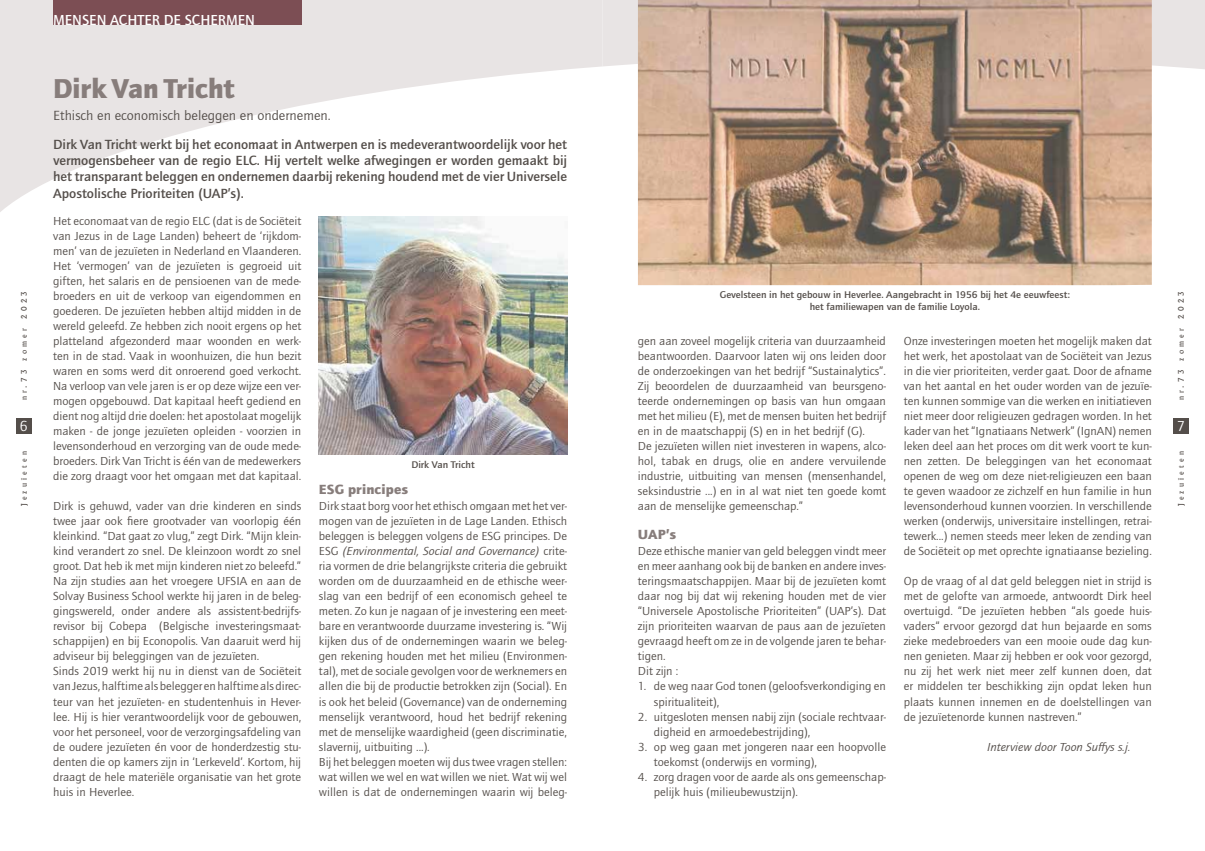
<style>
.page{position:relative;width:1205px;height:851px;background:#fff}
.page>*{position:absolute;margin:0;border:0;box-sizing:border-box;transform-origin:0 0}
.t1{font:900 28.25px "Quay Sans ITC Pro";color:#877d7b}
.t2{font:500 15px "Quay Sans ITC Pro";color:#fff}
.t3{font:15px "Quay Sans ITC Pro";color:#fff}
.t4{font:500 13.75px/16.2px "Quay Sans ITC Pro";color:#544e4a;text-align:justify;scale:1.05 1}
.t5{font:13.75px "Quay Sans ITC Pro";color:#544e4a;scale:1.07 1}
.t6{font:900 13.75px "Quay Sans ITC Pro";letter-spacing:.01em;color:#877d7b;scale:1.07 1}
.t7{font:12px/15px "Quay Sans ITC Pro";color:#544e4a;scale:1.07 1}
.t8{font:italic 12px "Quay Sans ITC Pro";color:#544e4a;scale:1.07 1}
.t9{font:500 10px/12px "Quay Sans ITC Pro";color:#544e4a;text-align:center;scale:1.07 1}
.t10{font:7.5px "Flareserif 821 BT";letter-spacing:.43em;color:#544e4a}
.s1{font-style:italic}
</style>
<div class="page">
<div style="left:602px;top:0;width:603px;height:69px;background:#e8e4e4"></div>
<svg style="left:0;top:0;width:602px;height:223px"></svg>
<div style="left:16px;top:418px;width:16px;height:16px;background:#544e4a"></div>
<div style="left:1173px;top:418px;width:16px;height:16px;background:#544e4a"></div>
<div style="left:53px;top:0;width:248px;height:25px;background:#7c4e54"></div>
<img style="left:319px;top:216px;width:248px;height:238px">
<img style="left:638px;top:0;width:514px;height:285px">
<p class="t2" style="left:53px;top:11px;width:203px">MENSEN ACHTER DE SCHERMEN</p>
<h1 class="t1" style="left:53px;top:70px;width:183px">Dirk Van Tricht</h1>
<p class="t5" style="left:53px;top:107px;width:261px">Ethisch en economisch beleggen en ondernemen.</p>
<p class="t4" style="left:53px;top:136px;width:491px">Dirk Van Tricht werkt bij het economaat in Antwerpen en is medeverantwoordelijk voor het vermogensbeheer van de regio ELC. Hij vertelt welke afwegingen er worden gemaakt bij het transparant beleggen en ondernemen daarbij rekening houdend met de vier Universele Apostolische Prioriteiten (UAP’s).</p>
<p class="t7" style="left:53px;top:213px;width:233px;text-align:justify">Het economaat van de regio ELC (dat is de Sociëteit van Jezus in de Lage Landen) beheert de ‘rijkdom&shy;men’ van de jezuïeten in Nederland en Vlaanderen.<br>Het ‘vermogen’ van de jezuïeten is gegroeid uit giften, het salaris en de pensioenen van de mede&shy;broeders en uit de verkoop van eigendommen en goederen. De jezuïeten hebben altijd midden in de wereld geleefd. Ze hebben zich nooit ergens op het platteland afgezonderd maar woonden en werk&shy;ten in de stad. Vaak in woonhuizen, die hun bezit waren en soms werd dit onroerend goed verkocht.<br>Na verloop van vele jaren is er op deze wijze een ver&shy;mogen opgebouwd. Dat kapitaal heeft gediend en dient nog altijd drie doelen: het apostolaat mogelijk maken - de jonge jezuïeten opleiden - voorzien in levensonderhoud en verzorging van de oude mede&shy;broeders. Dirk Van Tricht is één van de medewerkers die zorg draagt voor het omgaan met dat kapitaal.</p>
<p class="t7" style="left:53px;top:498px;width:233px">Dirk is gehuwd, vader van drie kinderen en sinds twee jaar ook fiere grootvader van voorlopig één kleinkind. “Dat gaat zo vlug,” zegt Dirk. “Mijn klein&shy;kind verandert zo snel. De kleinzoon wordt zo snel groot. Dat heb ik met mijn kinderen niet zo beleefd.” Na zijn studies aan het vroegere UFSIA en aan de Solvay Business School werkte hij jaren in de beleg&shy;gingswereld, onder andere als assistent-bedrijfs&shy;revisor bij Cobepa (Belgische investeringsmaat&shy;schappijen) en bij Econopolis. Van daaruit werd hij adviseur bij beleggingen van de jezuïeten.<br>Sinds 2019 werkt hij nu in dienst van de Sociëteit van Jezus, halftime als belegger en halftime als direc&shy;teur van het jezuïeten- en studentenhuis in Hever&shy;lee. Hij is hier verantwoordelijk voor de gebouwen, voor het personeel, voor de verzorgingsafdeling van de oudere jezuïeten én voor de honderdzestig stu&shy;denten die op kamers zijn in ‘Lerkeveld’. Kortom, hij draagt de hele materiële organisatie van het grote huis in Heverlee.</p>
<p class="t9" style="left:720px;top:288px;width:329px">Gevelsteen in het gebouw in Heverlee. Aangebracht in 1956 bij het 4e eeuwfeest: het familiewapen van de familie Loyola.</p>
<p class="t10" style="left:19px;top:400px;width:111px;rotate:-90deg">nr.73 zomer 2023</p>
<p class="t10" style="left:1176px;top:400px;width:111px;rotate:-90deg">nr.73 zomer 2023</p>
<p class="t7" style="left:638px;top:333px;width:233px">gen aan zoveel mogelijk criteria van duurzaamheid beantwoorden. Daarvoor laten wij ons leiden door de onderzoekingen van het bedrijf “Sustainalytics”.<br>Zij beoordelen de duurzaamheid van beursgeno&shy;teerde ondernemingen op basis van hun omgaan met het milieu (E), met de mensen buiten het bedrijf en in de maatschappij (S) en in het bedrijf (G).<br>De jezuïeten willen niet investeren in wapens, alco&shy;hol, tabak en drugs, olie en andere vervuilende industrie, uitbuiting van mensen (mensenhandel, seksindustrie ...) en in al wat niet ten goede komt aan de menselijke gemeenschap.”</p>
<p class="t6" style="left:638px;top:525px;width:37px">UAP’s</p>
<p class="t7" style="left:638px;top:543px;width:233px">Deze ethische manier van geld beleggen vindt meer en meer aanhang ook bij de banken en andere inves&shy;teringsmaatschappijen. Maar bij de jezuïeten komt daar nog bij dat wij rekening houden met de vier “Universele Apostolische Prioriteiten” (UAP’s). Dat zijn prioriteiten waarvan de paus aan de jezuïeten gevraagd heeft om ze in de volgende jaren te behar&shy;tigen.<br>Dit zijn :</p>
<p class="t7" style="left:654px;top:678px;width:218px;text-indent:-16px">1. de weg naar God tonen (geloofsverkondiging en spiritualiteit),</p>
<p class="t7" style="left:654px;top:708px;width:218px;text-indent:-16px">2. uitgesloten mensen nabij zijn (sociale rechtvaar&shy;digheid en armoedebestrijding),</p>
<p class="t7" style="left:654px;top:738px;width:218px;text-indent:-16px">3. op weg gaan met jongeren naar een hoopvolle toekomst (onderwijs en vorming),</p>
<p class="t7" style="left:654px;top:768px;width:218px;text-indent:-16px">4. zorg dragen voor de aarde als ons gemeenschap&shy;pelijk huis (milieubewustzijn).</p>
<p class="t7" style="left:904px;top:333px;width:233px;text-align:justify">Onze investeringen moeten het mogelijk maken dat het werk, het apostolaat van de Sociëteit van Jezus in die vier prioriteiten, verder gaat. Door de afname van het aantal en het ouder worden van de jezuïe&shy;ten kunnen sommige van die werken en initiatieven niet meer door religieuzen gedragen worden. In het kader van het “Ignatiaans Netwerk” (IgnAN) nemen leken deel aan het proces om dit werk voort te kun&shy;nen zetten. De beleggingen van het economaat openen de weg om deze niet-religieuzen een baan te geven waadoor ze zichzelf en hun familie in hun levensonderhoud kunnen voorzien. In verschillende werken (onderwijs, universitaire instellingen, retrai&shy;tewerk...) nemen steeds meer leken de zending van de Sociëteit op met oprechte ignatiaanse bezieling.</p>
<p class="t7" style="left:904px;top:573px;width:233px;text-align:justify">Op de vraag of al dat geld beleggen niet in strijd is met de gelofte van armoede, antwoordt Dirk heel overtuigd. “De jezuïeten hebben “als goede huis&shy;vaders“ ervoor gezorgd dat hun bejaarde en soms zieke medebroeders van een mooie oude dag kun&shy;nen genieten. Maar zij hebben er ook voor gezorgd, nu zij het werk niet meer zelf kunnen doen, dat er middelen ter beschikking zijn opdat leken hun plaats kunnen innemen en de doelstellingen van de jezuïetenorde kunnen nastreven.”</p>
<p class="t8" style="left:987px;top:739px;width:135px">Interview door Toon Suffys s.j.</p>
<p class="t3" style="left:20px;top:417px;width:9px">6</p>
<p class="t3" style="left:1177px;top:417px;width:9px">7</p>
<p class="t10" style="left:19px;top:506px;width:57px;rotate:-90deg">Jezuïeten</p>
<p class="t10" style="left:1176px;top:506px;width:57px;rotate:-90deg">Jezuïeten</p>
<p class="t9" style="left:411px;top:458px;width:61px">Dirk Van Tricht</p>
<p class="t6" style="left:319px;top:480px;width:85px">ESG principes</p>
<p class="t7" style="left:319px;top:498px;width:233px">Dirk staat borg voor het ethisch omgaan met het ver&shy;mogen van de jezuïeten in de Lage Landen. Ethisch beleggen is beleggen volgens de ESG principes. De ESG <span class="s1">(Environmental, Social and Governance)</span> crite&shy;ria vormen de drie belangrijkste criteria die gebruikt worden om de duurzaamheid en de ethische weer&shy;slag van een bedrijf of een economisch geheel te meten. Zo kun je nagaan of je investering een meet&shy;bare en verantwoorde duurzame investering is. “Wij kijken dus of de ondernemingen waarin we beleg&shy;gen rekening houden met het milieu (Environmen&shy;tal), met de sociale gevolgen voor de werknemers en allen die bij de productie betrokken zijn (Social). En is ook het beleid (Governance) van de onderneming menselijk verantwoord, houd het bedrijf rekening met de menselijke waardigheid (geen discriminatie, slavernij, uitbuiting ...).<br>Bij het beleggen moeten wij dus twee vragen stellen: wat willen we wel en wat willen we niet. Wat wij wel willen is dat de ondernemingen waarin wij beleg-</p>
</div>
